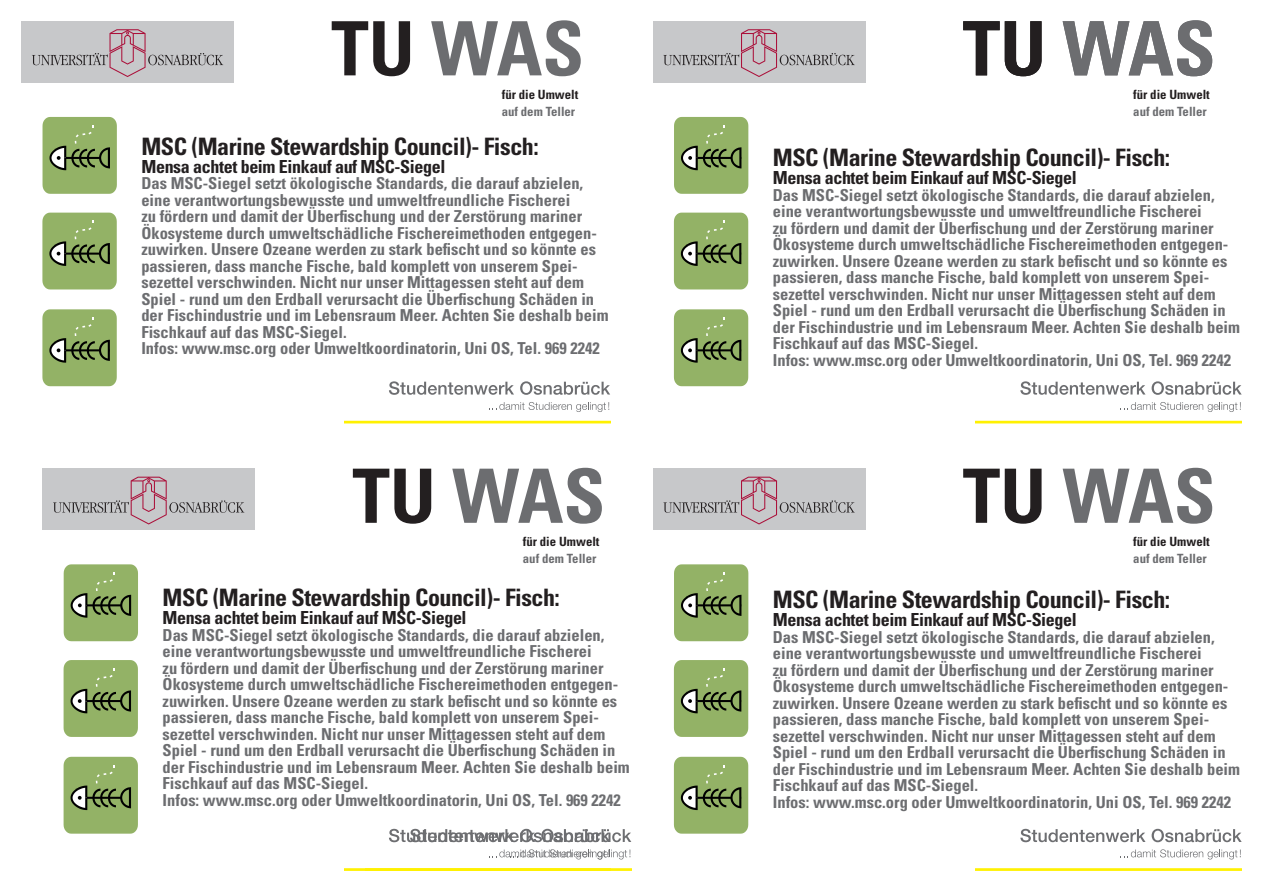
<style>
.page{position:relative;width:1263px;height:893px;background:#fff}
.page>*{position:absolute;margin:0;border:0;box-sizing:border-box;transform-origin:0 0}
._04_T4_Univers_Zab7m{font:700 condensed 24px "Univers LT Std";letter-spacing:-.02em;color:#231f20}
._04_T4_Univers_Zab7m-2{font:700 condensed 18px "Univers LT Std";letter-spacing:-.02em;color:#231f20}
._04_T4_Univers_Zab7m-3{font:700 condensed 16.5px/16.5px "Univers LT Std";color:#6c6d70}
._01_T1_Univers_Zab4m{font:700 condensed 12.75px "Univers LT Std";color:#231f20}
._01_T1_Univers_Zab4m-2{font:700 condensed 12.75px "Univers LT Std";color:#6c6d70}
</style>
<div class="page">
<svg style="left:653px;top:21px;width:589px;height:403px"></svg>
<hr style="left:344px;top:868px;width:266px;height:3px;background:#fff101">
<div style="left:21px;top:21px;width:213px;height:61px;background:#c7c8ca"></div>
<svg style="left:32px;top:29px;width:191px;height:48px"></svg>
<svg style="left:431px;top:20px;width:150px;height:56px"></svg>
<svg style="left:332px;top:21px;width:78px;height:55px"></svg>
<hr style="left:344px;top:421px;width:266px;height:2px;background:#fff101">
<svg style="left:389px;top:381px;width:125px;height:14px"></svg>
<svg style="left:520px;top:381px;width:90px;height:14px"></svg>
<svg style="left:489px;top:402px;width:120px;height:10px"></svg>
<svg style="left:43px;top:117px;width:74px;height:77px;background:#8ca765"></svg>
<svg style="left:42px;top:213px;width:75px;height:76px;background:#8da765"></svg>
<svg style="left:42px;top:309px;width:75px;height:77px;background:#8da866"></svg>
<div style="left:653px;top:21px;width:212px;height:61px;background:#c7c8ca"></div>
<svg style="left:663px;top:29px;width:192px;height:48px"></svg>
<svg style="left:1063px;top:20px;width:149px;height:56px"></svg>
<svg style="left:963px;top:21px;width:78px;height:55px"></svg>
<hr style="left:976px;top:421px;width:266px;height:2px;background:#fff101">
<svg style="left:1020px;top:381px;width:125px;height:14px"></svg>
<svg style="left:1151px;top:381px;width:91px;height:14px"></svg>
<svg style="left:1120px;top:402px;width:121px;height:10px"></svg>
<svg style="left:674px;top:117px;width:74px;height:77px;background:#8ca765"></svg>
<svg style="left:674px;top:213px;width:74px;height:76px;background:#8ba764"></svg>
<svg style="left:674px;top:309px;width:74px;height:77px;background:#8ca765"></svg>
<div style="left:42px;top:469px;width:213px;height:61px;background:#c7c8ca"></div>
<svg style="left:53px;top:477px;width:191px;height:47px"></svg>
<svg style="left:452px;top:468px;width:150px;height:56px"></svg>
<svg style="left:353px;top:469px;width:78px;height:55px"></svg>
<hr style="left:366px;top:868px;width:265px;height:3px;background:#fff101">
<svg style="left:389px;top:829px;width:242px;height:13px"></svg>
<svg style="left:489px;top:849px;width:141px;height:10px"></svg>
<svg style="left:64px;top:564px;width:74px;height:77px;background:#8ca765"></svg>
<svg style="left:64px;top:660px;width:74px;height:77px;background:#8ca765"></svg>
<svg style="left:64px;top:757px;width:74px;height:77px;background:#8ca765"></svg>
<div style="left:653px;top:469px;width:212px;height:61px;background:#c7c8ca"></div>
<svg style="left:663px;top:477px;width:192px;height:47px"></svg>
<svg style="left:1063px;top:468px;width:149px;height:56px"></svg>
<svg style="left:963px;top:469px;width:78px;height:55px"></svg>
<hr style="left:976px;top:868px;width:266px;height:3px;background:#fff101">
<svg style="left:1020px;top:829px;width:125px;height:13px"></svg>
<svg style="left:1151px;top:829px;width:91px;height:13px"></svg>
<svg style="left:1120px;top:849px;width:121px;height:10px"></svg>
<svg style="left:674px;top:564px;width:74px;height:77px;background:#8ca765"></svg>
<svg style="left:674px;top:660px;width:74px;height:77px;background:#8ca764"></svg>
<svg style="left:674px;top:757px;width:74px;height:77px;background:#8ca765"></svg>
<p class="_01_T1_Univers_Zab4m" style="left:502px;top:86px;width:78px">für die Umwelt</p>
<p class="_01_T1_Univers_Zab4m-2" style="left:502px;top:103px;width:75px">auf dem Teller</p>
<p class="_04_T4_Univers_Zab7m" style="left:141px;top:132px;width:399px">MSC (Marine Stewardship Council)- Fisch:</p>
<p class="_04_T4_Univers_Zab7m-2" style="left:141px;top:155px;width:305px">Mensa achtet beim Einkauf auf MSC-Siegel</p>
<p class="_04_T4_Univers_Zab7m-3" style="left:141px;top:175px;width:469px">Das MSC-Siegel setzt ökologische Standards, die darauf abzielen, eine verantwortungsbewusste und umweltfreundliche Fischerei<br>zu fördern und damit der Überfischung und der Zerstörung mariner Ökosysteme durch umweltschädliche Fischereimethoden entgegen&shy;zuwirken. Unsere Ozeane werden zu stark befischt und so könnte es passieren, dass manche Fische, bald komplett von unserem Spei&shy;sezettel verschwinden. Nicht nur unser Mittagessen steht auf dem Spiel - rund um den Erdball verursacht die Überfischung Schäden in der Fischindustrie und im Lebensraum Meer. Achten Sie deshalb beim Fischkauf auf das MSC-Siegel.</p>
<p class="_04_T4_Univers_Zab7m-3" style="left:141px;top:340px;width:460px">Infos: www.msc.org oder Umweltkoordinatorin, Uni OS, Tel. 969 2242</p>
<p class="_01_T1_Univers_Zab4m" style="left:523px;top:534px;width:78px">für die Umwelt</p>
<p class="_01_T1_Univers_Zab4m-2" style="left:523px;top:551px;width:75px">auf dem Teller</p>
<p class="_04_T4_Univers_Zab7m" style="left:163px;top:583px;width:399px">MSC (Marine Stewardship Council)- Fisch:</p>
<p class="_04_T4_Univers_Zab7m-2" style="left:163px;top:607px;width:305px">Mensa achtet beim Einkauf auf MSC-Siegel</p>
<p class="_04_T4_Univers_Zab7m-3" style="left:163px;top:627px;width:469px">Das MSC-Siegel setzt ökologische Standards, die darauf abzielen, eine verantwortungsbewusste und umweltfreundliche Fischerei<br>zu fördern und damit der Überfischung und der Zerstörung mariner Ökosysteme durch umweltschädliche Fischereimethoden entgegen&shy;zuwirken. Unsere Ozeane werden zu stark befischt und so könnte es passieren, dass manche Fische, bald komplett von unserem Spei&shy;sezettel verschwinden. Nicht nur unser Mittagessen steht auf dem Spiel - rund um den Erdball verursacht die Überfischung Schäden in der Fischindustrie und im Lebensraum Meer. Achten Sie deshalb beim Fischkauf auf das MSC-Siegel.</p>
<p class="_04_T4_Univers_Zab7m-3" style="left:163px;top:792px;width:460px">Infos: www.msc.org oder Umweltkoordinatorin, Uni OS, Tel. 969 2242</p>
<p class="_01_T1_Univers_Zab4m" style="left:1133px;top:86px;width:78px">für die Umwelt</p>
<p class="_01_T1_Univers_Zab4m-2" style="left:1133px;top:103px;width:75px">auf dem Teller</p>
<p class="_04_T4_Univers_Zab7m" style="left:773px;top:143px;width:399px">MSC (Marine Stewardship Council)- Fisch:</p>
<p class="_04_T4_Univers_Zab7m-2" style="left:773px;top:167px;width:305px">Mensa achtet beim Einkauf auf MSC-Siegel</p>
<p class="_04_T4_Univers_Zab7m-3" style="left:773px;top:187px;width:469px">Das MSC-Siegel setzt ökologische Standards, die darauf abzielen, eine verantwortungsbewusste und umweltfreundliche Fischerei<br>zu fördern und damit der Überfischung und der Zerstörung mariner Ökosysteme durch umweltschädliche Fischereimethoden entgegen&shy;zuwirken. Unsere Ozeane werden zu stark befischt und so könnte es passieren, dass manche Fische, bald komplett von unserem Spei&shy;sezettel verschwinden. Nicht nur unser Mittagessen steht auf dem Spiel - rund um den Erdball verursacht die Überfischung Schäden in der Fischindustrie und im Lebensraum Meer. Achten Sie deshalb beim Fischkauf auf das MSC-Siegel.</p>
<p class="_04_T4_Univers_Zab7m-3" style="left:773px;top:352px;width:460px">Infos: www.msc.org oder Umweltkoordinatorin, Uni OS, Tel. 969 2242</p>
<p class="_01_T1_Univers_Zab4m" style="left:1133px;top:534px;width:78px">für die Umwelt</p>
<p class="_01_T1_Univers_Zab4m-2" style="left:1133px;top:551px;width:75px">auf dem Teller</p>
<p class="_04_T4_Univers_Zab7m" style="left:773px;top:585px;width:399px">MSC (Marine Stewardship Council)- Fisch:</p>
<p class="_04_T4_Univers_Zab7m-2" style="left:773px;top:609px;width:305px">Mensa achtet beim Einkauf auf MSC-Siegel</p>
<p class="_04_T4_Univers_Zab7m-3" style="left:773px;top:629px;width:469px">Das MSC-Siegel setzt ökologische Standards, die darauf abzielen, eine verantwortungsbewusste und umweltfreundliche Fischerei<br>zu fördern und damit der Überfischung und der Zerstörung mariner Ökosysteme durch umweltschädliche Fischereimethoden entgegen&shy;zuwirken. Unsere Ozeane werden zu stark befischt und so könnte es passieren, dass manche Fische, bald komplett von unserem Spei&shy;sezettel verschwinden. Nicht nur unser Mittagessen steht auf dem Spiel - rund um den Erdball verursacht die Überfischung Schäden in der Fischindustrie und im Lebensraum Meer. Achten Sie deshalb beim Fischkauf auf das MSC-Siegel.</p>
<p class="_04_T4_Univers_Zab7m-3" style="left:773px;top:794px;width:460px">Infos: www.msc.org oder Umweltkoordinatorin, Uni OS, Tel. 969 2242</p>
</div>
